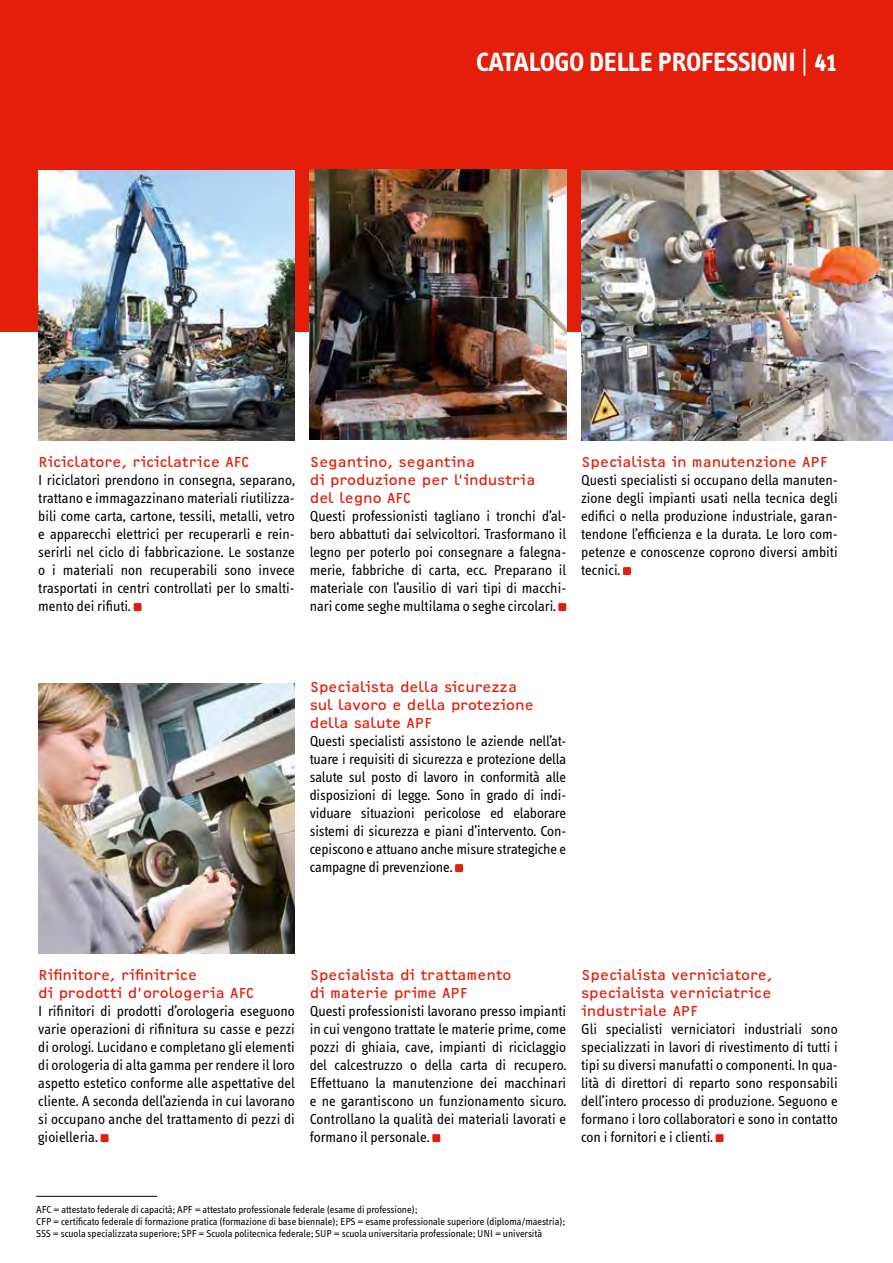
<style>
.page{position:relative;width:893px;height:1263px;background:#fff}
.page>*{position:absolute;margin:0;border:0;box-sizing:border-box;transform-origin:0 0}
.t1{font:27px "Info Text Bold Caps";color:#fff}
.t2{font:15px/18px "Info Text";color:#000;text-align:justify}
.t3{font:15px/18px "OCRF";letter-spacing:-.02em;color:#e41e0a}
.t4{font:10.5px/12px "Info Text";letter-spacing:-.005em;color:#000}
.s1{font-family:"Info Text"}
</style>
<div class="page">
<div style="left:0;top:0;width:893px;height:332px;background:#e41e0a"></div>
<img style="left:38px;top:683px;width:257px;height:270px">
<img style="left:581px;top:170px;width:312px;height:270px">
<img style="left:310px;top:170px;width:256px;height:270px">
<img style="left:38px;top:170px;width:257px;height:270px">
<hr style="left:36px;top:1196px;width:121px;height:1px;background:#000">
<div style="left:455px;top:864px;width:8px;height:8px;background:#e41e0a"></div>
<div style="left:134px;top:603px;width:8px;height:8px;background:#e41e0a"></div>
<div style="left:101px;top:1134px;width:8px;height:8px;background:#e41e0a"></div>
<div style="left:558px;top:603px;width:8px;height:8px;background:#e41e0a"></div>
<div style="left:623px;top:567px;width:8px;height:8px;background:#e41e0a"></div>
<div style="left:432px;top:1134px;width:8px;height:8px;background:#e41e0a"></div>
<div style="left:716px;top:1134px;width:7px;height:8px;background:#e41e0a"></div>
<h1 class="t1" style="left:476px;top:47px;width:363px">CATALOGO DELLE PROFESSIONI <span class="s1">|</span> 41</h1>
<p class="t3" style="left:38px;top:452px;width:213px">Riciclatore, riciclatrice AFC</p>
<p class="t2" style="left:38px;top:471px;width:258px">I riciclatori prendono in consegna, separano, trattano e immagazzinano materiali riutilizza&shy;bili come carta, cartone, tessili, metalli, vetro e apparecchi elettrici per recuperarli e rein&shy;serirli nel ciclo di fabbricazione. Le sostanze o i materiali non recuperabili sono invece trasportati in centri controllati per lo smalti&shy;mento dei rifiuti.</p>
<p class="t3" style="left:310px;top:452px;width:227px">Segantino, segantina<br>di produzione per l’industria del legno AFC</p>
<p class="t2" style="left:310px;top:507px;width:258px">Questi professionisti tagliano i tronchi d’al&shy;bero abbattuti dai selvicoltori. Trasformano il legno per poterlo poi consegnare a falegna&shy;merie, fabbriche di carta, ecc. Preparano il materiale con l’ausilio di vari tipi di macchi&shy;nari come seghe multilama o seghe circolari.</p>
<p class="t3" style="left:581px;top:452px;width:248px">Specialista in manutenzione APF</p>
<p class="t2" style="left:581px;top:471px;width:258px">Questi specialisti si occupano della manuten&shy;zione degli impianti usati nella tecnica degli edifici o nella produzione industriale, garan&shy;tendone l’efficienza e la durata. Le loro com&shy;petenze e conoscenze coprono diversi ambiti tecnici.</p>
<p class="t3" style="left:310px;top:677px;width:226px">Specialista della sicurezza sul lavoro e della protezione della salute APF</p>
<p class="t2" style="left:310px;top:732px;width:258px">Questi specialisti assistono le aziende nell’at&shy;tuare i requisiti di sicurezza e protezione della salute sul posto di lavoro in conformità alle disposizioni di legge. Sono in grado di indi&shy;viduare situazioni pericolose ed elaborare sistemi di sicurezza e piani d’intervento. Con&shy;cepiscono e attuano anche misure strategiche e campagne di prevenzione.</p>
<p class="t3" style="left:38px;top:965px;width:217px">Rifinitore, rifinitrice<br>di prodotti d’orologeria AFC</p>
<p class="t2" style="left:38px;top:1002px;width:258px">I rifinitori di prodotti d’orologeria eseguono varie operazioni di rifinitura su casse e pezzi di orologi. Lucidano e completano gli elementi di orologeria di alta gamma per rendere il loro aspetto estetico conforme alle aspettative del cliente. A seconda dell’azienda in cui lavorano si occupano anche del trattamento di pezzi di gioielleria.</p>
<p class="t3" style="left:310px;top:965px;width:203px">Specialista di trattamento di materie prime APF</p>
<p class="t2" style="left:310px;top:1002px;width:258px">Questi professionisti lavorano presso impianti in cui vengono trattate le materie prime, come pozzi di ghiaia, cave, impianti di riciclaggio del calcestruzzo o della carta di recupero.<br>Effettuano la manutenzione dei macchinari e ne garantiscono un funzionamento sicuro.<br>Controllano la qualità dei materiali lavorati e formano il personale.</p>
<p class="t3" style="left:581px;top:965px;width:193px;text-align:justify">Specialista verniciatore, specialista verniciatrice industriale APF</p>
<p class="t2" style="left:581px;top:1020px;width:258px">Gli specialisti verniciatori industriali sono specializzati in lavori di rivestimento di tutti i tipi su diversi manufatti o componenti. In qua&shy;lità di direttori di reparto sono responsabili dell’intero processo di produzione. Seguono e formano i loro collaboratori e sono in contatto con i fornitori e i clienti.</p>
<p class="t4" style="left:36px;top:1203px;width:530px">AFC = attestato federale di capacità; APF = attestato professionale federale (esame di professione);<br>CFP = certificato federale di formazione pratica (formazione di base biennale); EPS = esame professionale superiore (diploma/maestria);<br>SSS = scuola specializzata superiore; SPF = Scuola politecnica federale; SUP = scuola universitaria professionale; UNI = università</p>
</div>
